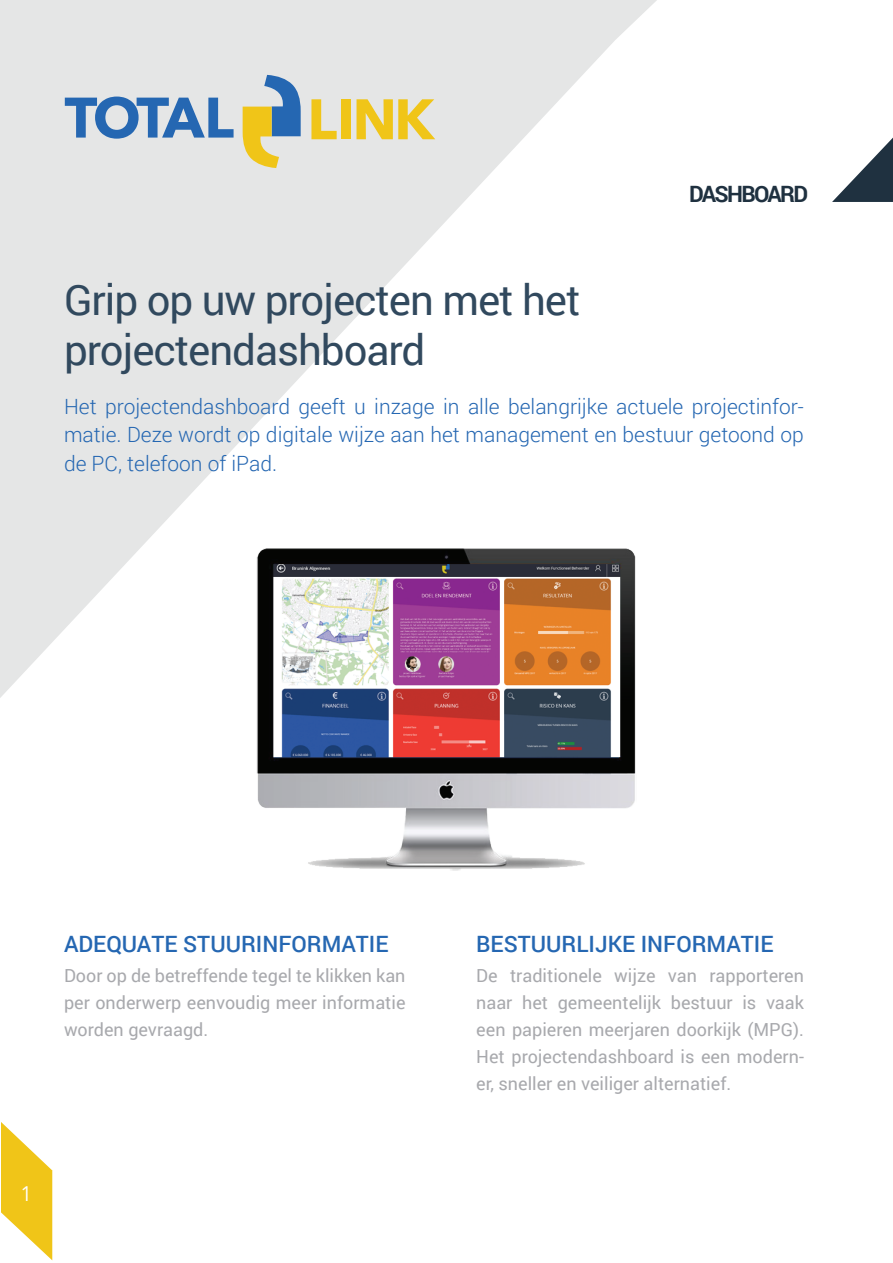
<style>
.page{position:relative;width:893px;height:1263px;background:#fff}
.page>*{position:absolute;margin:0;border:0;box-sizing:border-box;transform-origin:0 0}
.t1{font:42px/50.4px "Roboto";letter-spacing:-.025em;color:#31495e}
.t2{font:500 22.5px "Roboto";color:#2567b2}
.t3{font:700 22.5px "Roboto";letter-spacing:-.075em;color:#1f3140}
.t4{font:300 21px/28.5px "Roboto";color:#2567b2;text-align:justify}
.t5{font:21px "Avenir Next";color:#fff}
.t6{font:18px/27px "Roboto";color:#a8a9ad;text-align:justify}
</style>
<div class="page">
<svg style="left:0;top:0;width:657px;height:698px;fill:#e5e6e6"></svg>
<svg style="left:243px;top:75px;width:58px;height:93px;background:#b3ba9f"></svg>
<svg style="left:65px;top:97px;width:169px;height:42px;background:#86a7cc"></svg>
<svg style="left:311px;top:99px;width:26px;height:40px"></svg>
<div style="left:341px;top:99px;width:10px;height:40px;background:#f0c518"></div>
<svg style="left:356px;top:99px;width:79px;height:40px;background:#ebd26c"></svg>
<svg style="left:832px;top:138px;width:61px;height:64px"></svg>
<svg style="left:1px;top:1122px;width:51px;height:138px"></svg>
<img style="left:146px;top:426px;width:511px;height:445px">
<h1 class="t1" style="left:64px;top:273px;width:518px">Grip op uw projecten met het projectendashboard</h1>
<p class="t3" style="left:689px;top:178px;width:121px">DASHBOARD</p>
<p class="t4" style="left:64px;top:391px;width:741px">Het projectendashboard geeft u inzage in alle belangrijke actuele projectinfor&shy;matie. Deze wordt op digitale wijze aan het management en bestuur getoond op de PC, telefoon of iPad.</p>
<p class="t2" style="left:64px;top:928px;width:326px">ADEQUATE STUURINFORMATIE</p>
<p class="t6" style="left:64px;top:961px;width:343px">Door op de betreffende tegel te klikken kan per onderwerp eenvoudig meer informatie worden gevraagd.</p>
<p class="t5" style="left:20px;top:1175px;width:14px">1</p>
<p class="t2" style="left:476px;top:928px;width:299px">BESTUURLIJKE INFORMATIE</p>
<p class="t6" style="left:476px;top:961px;width:329px">De traditionele wijze van rapporteren naar het gemeentelijk bestuur is vaak een papieren meerjaren doorkijk (MPG).<br>Het projectendashboard is een modern&shy;er, sneller en veiliger alternatief.</p>
</div>
